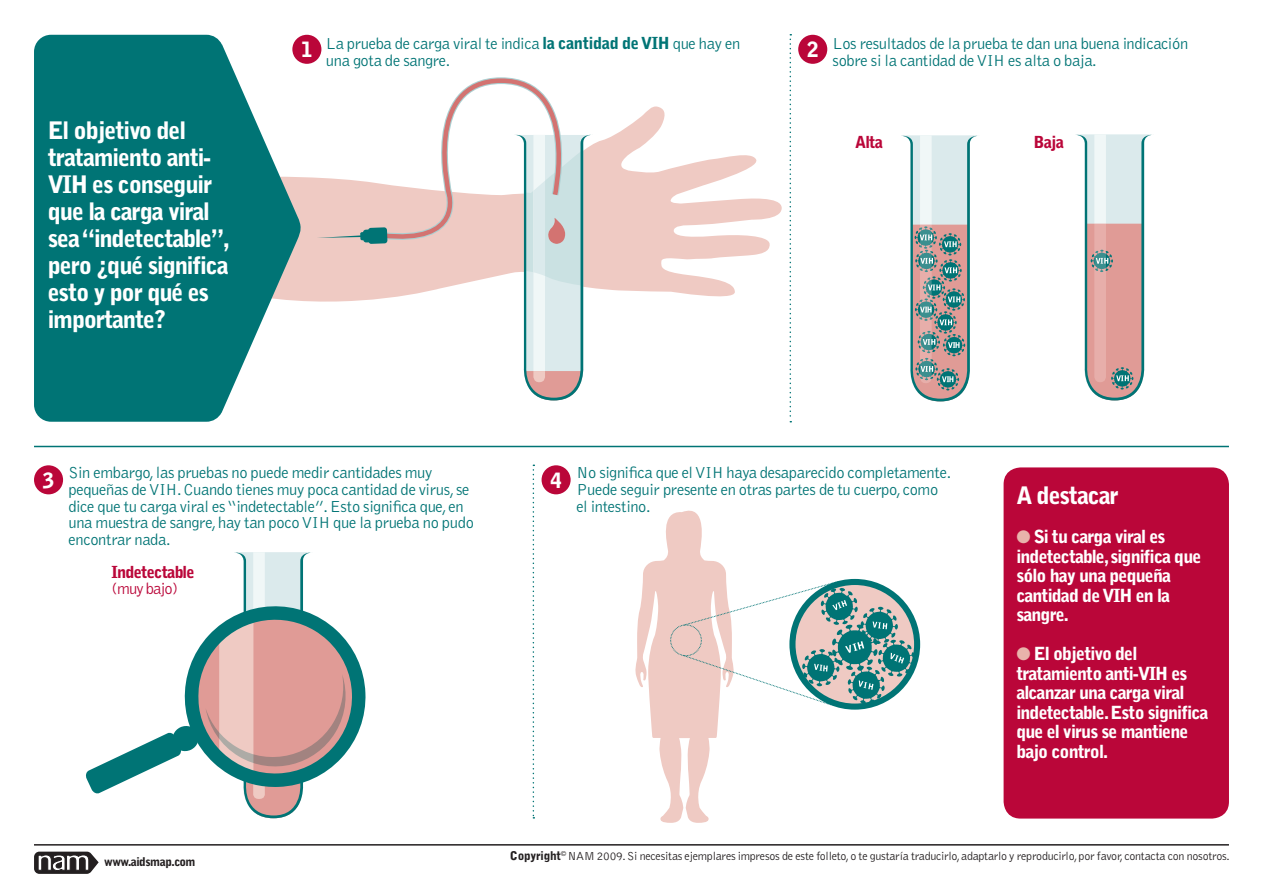
<style>
.page{position:relative;width:1263px;height:893px;background:#fff}
.page>*{position:absolute;margin:0;border:0;box-sizing:border-box;transform-origin:0 0}
.t1{font:900 24px/27px "Bell Gothic";letter-spacing:-.05em;color:#fff}
.t2{font:900 21px "Bell Gothic";color:#fff}
.t3{font:900 18px/19.5px "Bell Gothic";letter-spacing:-.05em;color:#fff}
.t4{font:300 16.5px/16.5px "Bell Gothic";letter-spacing:-.02em;color:#007475}
.t5{font:900 16.5px "Bell Gothic";letter-spacing:-.05em;color:#ba0639}
.t6{font:300 16.5px "Bell Gothic";letter-spacing:-.05em;color:#ba0639}
.t7{font:300 12px "Bell Gothic";letter-spacing:-.02em;color:#231f20}
.t8{font:900 12px "Bell Gothic";letter-spacing:-.04em;color:#231f20}
.s1{font-weight:900}
.s2{color:#e8b3ab}
</style>
<div class="page">
<svg style="left:302px;top:106px;width:480px;height:196px;fill:#efcac3"></svg>
<div style="left:292px;top:35px;width:29px;height:29px;background:#ba0639;border-radius:50%"></div>
<div style="left:798px;top:35px;width:29px;height:29px;background:#ba0639;border-radius:50%"></div>
<div style="left:34px;top:465px;width:29px;height:29px;background:#ba0639;border-radius:50%"></div>
<div style="left:542px;top:465px;width:29px;height:29px;background:#ba0639;border-radius:50%"></div>
<svg style="left:789px;top:34px;width:2px;height:388px"></svg>
<svg style="left:533px;top:465px;width:1px;height:354px"></svg>
<svg style="left:86px;top:552px;width:280px;height:266px"></svg>
<svg style="left:635px;top:510px;width:280px;height:313px"></svg>
<svg style="left:317px;top:77px;width:276px;height:323px"></svg>
<svg style="left:901px;top:135px;width:77px;height:266px"></svg>
<svg style="left:1075px;top:134px;width:77px;height:266px"></svg>
<svg style="left:34px;top:35px;width:268px;height:387px;fill:#007475"></svg>
<div style="left:1003px;top:467px;width:226px;height:352px;background:#ba0639;border-radius:17px"></div>
<hr style="left:34px;top:446px;width:1195px;height:1px;background:#007475">
<hr style="left:34px;top:844px;width:1195px;height:2px;background:#231f20">
<svg style="left:34px;top:851px;width:65px;height:23px"></svg>
<h1 class="t1" style="left:48px;top:117px;width:183px">El objetivo del tratamiento anti-<br>VIH es conseguir que la carga viral sea “indetectable”, pero ¿qué significa esto y por qué es importante?</h1>
<p class="t4" style="left:326px;top:36px;width:416px">La prueba de carga viral te indica <span class="s1">la cantidad de VIH</span> que hay en una gota de sangre.</p>
<p class="t2" style="left:301px;top:37px;width:13px">1</p>
<p class="t2" style="left:807px;top:37px;width:13px">2</p>
<p class="t4" style="left:833px;top:36px;width:357px">Los resultados de la prueba te dan una buena indicación sobre si la cantidad de VIH es alta o baja.</p>
<p class="t5" style="left:855px;top:133px;width:29px">Alta</p>
<p class="t5" style="left:1033px;top:133px;width:32px">Baja</p>
<p class="t4" style="left:68px;top:465px;width:407px">Sin embargo, las pruebas no puede medir cantidades muy pequeñas de VIH. Cuando tienes muy poca cantidad de virus, se dice que tu carga viral es “indetectable”. Esto significa que, en una muestra de sangre, hay tan poco VIH que la prueba no pudo encontrar nada.</p>
<p class="t4" style="left:577px;top:465px;width:376px">No significa que el VIH haya desaparecido completamente.<br>Puede seguir presente en otras partes de tu cuerpo, como el intestino.</p>
<p class="t2" style="left:43px;top:468px;width:13px">3</p>
<p class="t2" style="left:550px;top:468px;width:13px">4</p>
<p class="t5" style="left:112px;top:562px;width:85px">Indetectable</p>
<p class="t6" style="left:112px;top:580px;width:68px">(muy bajo)</p>
<h1 class="t1" style="left:1016px;top:483px;width:104px">A destacar</h1>
<p class="t3" style="left:1016px;top:527px;width:187px"><span class="s2">●</span> Si tu carga viral es indetectable, significa que sólo hay una pequeña cantidad de VIH en la sangre.</p>
<p class="t3" style="left:1016px;top:644px;width:194px"><span class="s2">●</span> El objetivo del tratamiento anti-VIH es alcanzar una carga viral indetectable. Esto significa que el virus se mantiene bajo control.</p>
<p class="t8" style="left:104px;top:854px;width:93px">www.aidsmap.com</p>
<p class="t7" style="left:510px;top:850px;width:721px"><span class="s1">Copyright</span><sup>©</sup> NAM 2009. Si necesitas ejemplares impresos de este folleto, o te gustaría traducirlo, adaptarlo y reproducirlo, por favor, contacta con nosotros.</p>
</div>
